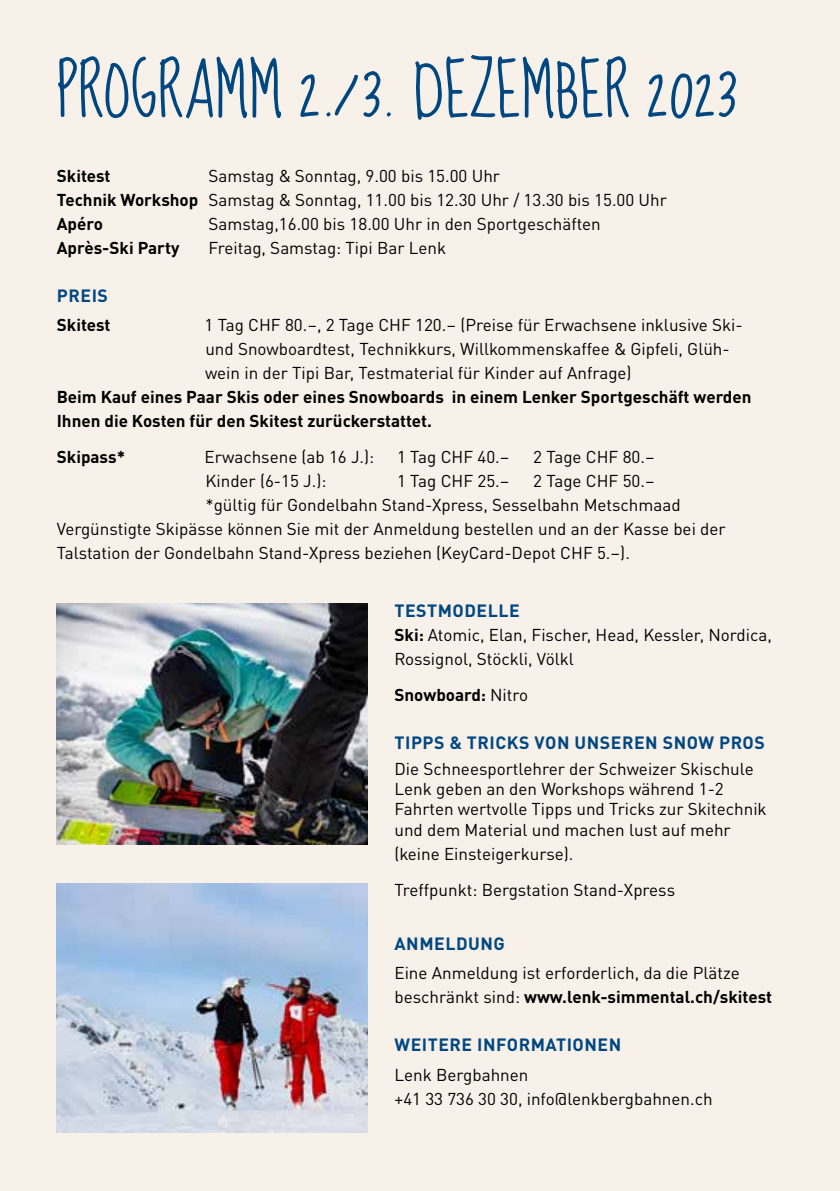
<style>
.page{position:relative;width:840px;height:1191px;background:#fff}
.page>*{position:absolute;margin:0;border:0;box-sizing:border-box;transform-origin:0 0}
.t1{font:64px "Sue Ellen Francisco";color:#004782}
.t2{font:700 17.6px "DINOT";letter-spacing:.03em;color:#004782}
.t3{font:17px/24px "DINOT";color:#000}
.t4{font:700 17px/24px "DINOT";color:#000}
.s1{font-weight:700}
.s2{font-weight:400}
</style>
<div class="page">
<div style="left:0;top:0;width:839px;height:1191px;background:#f7f1e9"></div>
<img style="left:57px;top:603px;width:310px;height:241px">
<img style="left:57px;top:883px;width:310px;height:249px">
<h1 class="t1" style="left:57px;top:57px;width:681px">PROGRAMM 2./3. DEZEMBER 2023</h1>
<p class="t3" style="left:57px;top:162px;width:611px;text-indent:152px">Samstag &amp; Sonntag, 9.00 bis 15.00 Uhr<br><span class="s1">Technik Workshop</span> Samstag &amp; Sonntag, 11.00 bis 12.30 Uhr / 13.30 bis 15.00 Uhr<br><span class="s1">Apéro</span></p>
<p class="t4" style="left:57px;top:162px;width:55px">Skitest</p>
<p class="t3" style="left:208px;top:210px;width:393px">Samstag,16.00 bis 18.00 Uhr in den Sportgeschäften</p>
<p class="t4" style="left:57px;top:234px;width:124px">Après-Ski Party</p>
<p class="t3" style="left:208px;top:234px;width:239px">Freitag, Samstag: Tipi Bar Lenk</p>
<p class="t2" style="left:57px;top:281px;width:53px">PREIS</p>
<p class="t4" style="left:57px;top:311px;width:55px">Skitest</p>
<p class="t3" style="left:204px;top:312px;width:539px">1 Tag CHF 80.–, 2 Tage CHF 120.– (Preise für Erwachsene inklusive Ski&shy;und Snowboardtest, Technikkurs, Willkommenskaffee &amp; Gipfeli, Glüh&shy;wein in der Tipi Bar, Testmaterial für Kinder auf Anfrage)</p>
<p class="t4" style="left:57px;top:383px;width:696px">Beim Kauf eines Paar Skis oder eines Snowboards in einem Lenker Sportgeschäft werden<br>Ihnen die Kosten für den Skitest zurückerstattet.</p>
<p class="t4" style="left:57px;top:443px;width:70px">Skipass*</p>
<p class="t3" style="left:204px;top:444px;width:171px">Erwachsene (ab 16 J.):</p>
<p class="t3" style="left:397px;top:444px;width:114px">1 Tag CHF 40.–</p>
<p class="t3" style="left:533px;top:444px;width:123px">2 Tage CHF 80.–</p>
<p class="t3" style="left:205px;top:468px;width:122px">Kinder (6-15 J.):</p>
<p class="t3" style="left:397px;top:468px;width:114px">1 Tag CHF 25.–</p>
<p class="t3" style="left:533px;top:468px;width:123px">2 Tage CHF 50.–</p>
<p class="t3" style="left:205px;top:492px;width:476px">*gültig für Gondelbahn Stand-Xpress, Sesselbahn Metschmaad</p>
<p class="t3" style="left:57px;top:516px;width:670px">Vergünstigte Skipässe können Sie mit der Anmeldung bestellen und an der Kasse bei der</p>
<p class="t3" style="left:57px;top:540px;width:574px">Talstation der Gondelbahn Stand-Xpress beziehen (KeyCard-Depot CHF 5.–).</p>
<p class="t2" style="left:394px;top:596px;width:127px">TESTMODELLE</p>
<p class="t3" style="left:394px;top:621px;width:379px"><span class="s1">Ski:</span> Atomic, Elan, Fischer, Head, Kessler, Nordica,<br>Rossignol, Stöckli, Völkl</p>
<p class="t4" style="left:394px;top:681px;width:135px">Snowboard: <span class="s2">Nitro</span></p>
<p class="t2" style="left:394px;top:728px;width:371px">TIPPS &amp; TRICKS VON UNSEREN SNOW PROS</p>
<p class="t3" style="left:394px;top:757px;width:373px;line-height:20.4px">Die Schneesportlehrer der Schweizer Skischule Lenk geben an den Workshops während 1-2<br>Fahrten wertvolle Tipps und Tricks zur Skitechnik und dem Material und machen lust auf mehr</p>
<p class="t3" style="left:394px;top:834px;width:282px;line-height:36px">(keine Einsteigerkurse).<br>Treffpunkt: Bergstation Stand-Xpress</p>
<p class="t2" style="left:394px;top:929px;width:112px">ANMELDUNG</p>
<p class="t3" style="left:394px;top:959px;width:379px">Eine Anmeldung ist erforderlich, da die Plätze beschränkt sind: <span class="s1">www.lenk-simmental.ch/skitest</span></p>
<p class="t2" style="left:394px;top:1031px;width:228px">WEITERE INFORMATIONEN</p>
<p class="t3" style="left:394px;top:1061px;width:319px">Lenk Bergbahnen<br>+41 33 736 30 30, info@lenkbergbahnen.ch</p>
</div>
